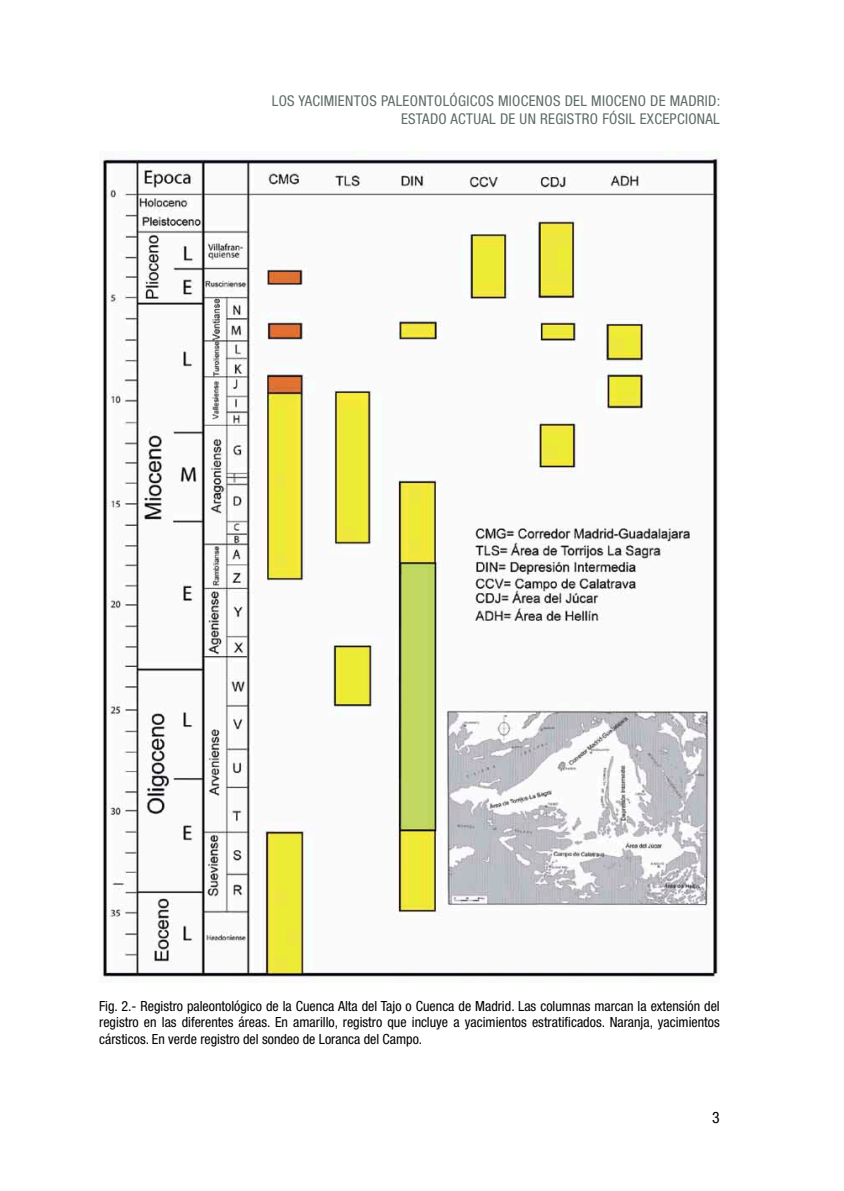
<style>
.page{position:relative;width:844px;height:1191px;background:#fff}
.page>*{position:absolute;margin:0;border:0;box-sizing:border-box;transform-origin:0 0}
.t1{font:condensed 15.75px "Helvetica Neue LT Std";color:#000}
.t2{font:condensed 14.88px/17.8px "Helvetica Neue LT Std";letter-spacing:.02em;color:#5e6d66;text-align:right}
.t3{font:condensed 14px/16.8px "Helvetica Neue LT Std";color:#000;text-align:justify}
</style>
<div class="page">
<img style="left:101px;top:157px;width:617px;height:826px">
<p class="t2" style="left:272px;top:92px;width:450px">LOS YACIMIENTOS PALEONTOLÓGICOS MIOCENOS DEL MIOCENO DE MADRID:<br>ESTADO ACTUAL DE UN REGISTRO FÓSIL EXCEPCIONAL</p>
<p class="t3" style="left:99px;top:997px;width:622px">Fig. 2.- Registro paleontológico de la Cuenca Alta del Tajo o Cuenca de Madrid. Las columnas marcan la extensión del registro en las diferentes áreas. En amarillo, registro que incluye a yacimientos estratificados. Naranja, yacimientos cársticos. En verde registro del sondeo de Loranca del Campo.</p>
<p class="t1" style="left:712px;top:1108px;width:9px">3</p>
</div>
